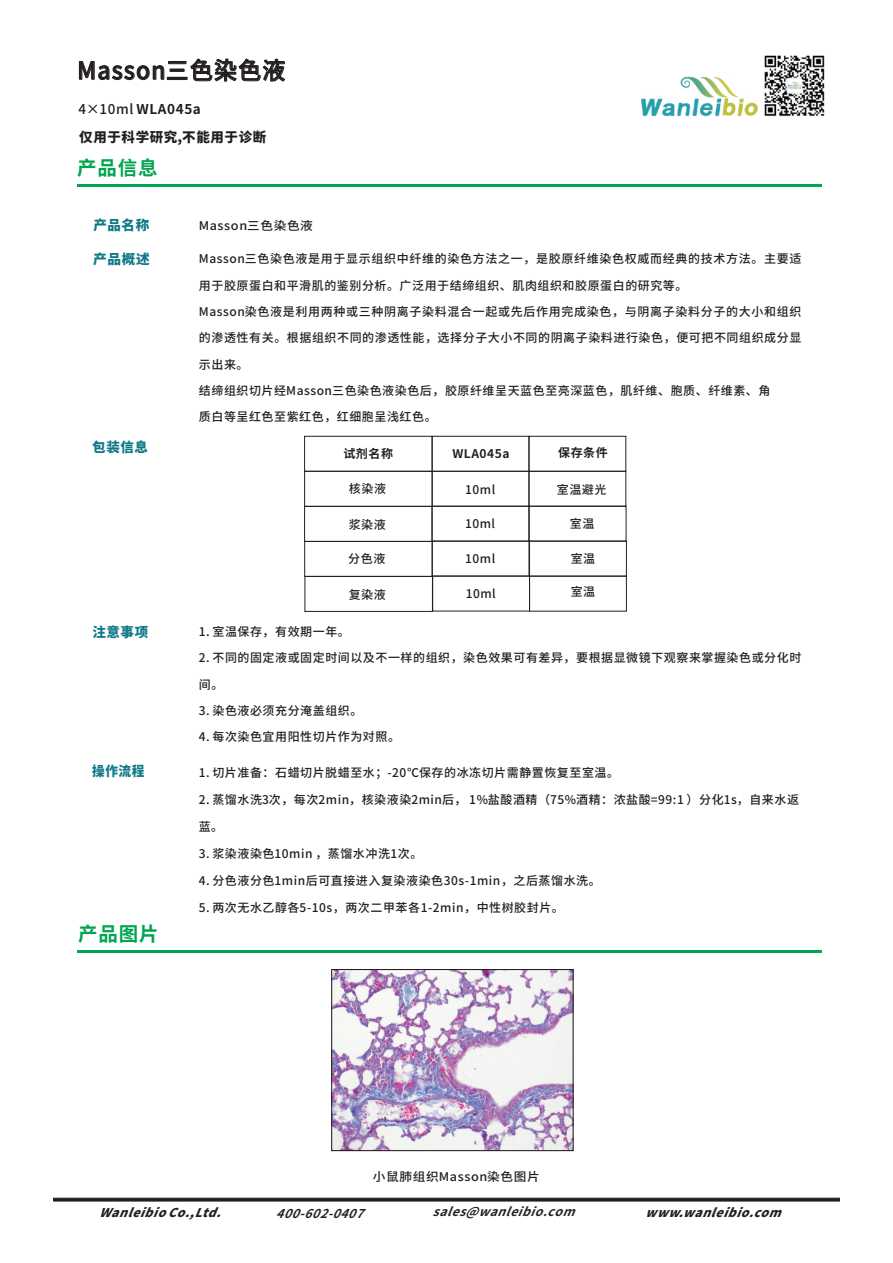
<style>
.page{position:relative;width:893px;height:1263px;background:#fff}
.page>*{position:absolute;margin:0;border:0;box-sizing:border-box;transform-origin:0 0}
.t1{font:24px "Source Han Sans CN";letter-spacing:.045em;color:#231f20;scale:.96 1}
.t2{font:700 19.5px "Source Han Sans CN";letter-spacing:.045em;color:#00a54f}
.t3{font:800 13.5px "Source Han Sans CN";letter-spacing:.045em;color:#0f798a}
.t4{font:800 13.5px "Source Han Sans CN";letter-spacing:.045em;color:#231f20}
.t5{font:700 13.5px "Source Han Sans CN";letter-spacing:.045em;color:#231f20}
.t6{font:800 13.5px "Source Han Sans CN";letter-spacing:.045em;color:#0f798a;scale:.94 1}
.t7{font:italic 800 12.15px "Source Han Sans CN";color:#231f20}
.t8{font:italic 700 12.15px "Source Han Sans CN";color:#231f20}
.t9{font:12px/26.4px "Source Han Sans CN";letter-spacing:.045em;color:#231f20}
.t10{font:700 12px "Source Han Sans CN";letter-spacing:.045em;color:#231f20}
.t11{font:12px "Source Han Sans CN";letter-spacing:.045em;color:#231f20;scale:1.06 1}
.t12{font:700 12px "Source Han Sans CN";letter-spacing:.045em;color:#231f20}
.s1{font-weight:400}
.s2{font-weight:700}
</style>
<div class="page">
<svg style="left:53px;top:1197px;width:787px;height:5px;background:#555252"></svg>
<hr style="left:77px;top:184px;width:745px;height:2px;background:#00a54f">
<div style="left:432px;top:436px;width:97px;height:36px;border:1px solid #231f20"></div>
<div style="left:432px;top:471px;width:97px;height:36px;border:1px solid #231f20"></div>
<div style="left:304px;top:436px;width:129px;height:36px;border:1px solid #231f20"></div>
<div style="left:304px;top:471px;width:129px;height:36px;border:1px solid #231f20"></div>
<div style="left:304px;top:506px;width:129px;height:36px;border:1px solid #231f20"></div>
<div style="left:528px;top:436px;width:98px;height:36px;border:1px solid #231f20"></div>
<div style="left:529px;top:471px;width:97px;height:36px;border:1px solid #231f20"></div>
<hr style="left:78px;top:951px;width:744px;height:2px;background:#00a54f">
<img style="left:641px;top:55px;width:184px;height:62px">
<img style="left:333px;top:971px;width:239px;height:178px">
<div style="left:331px;top:969px;width:243px;height:182px;border:1px solid #231f20"></div>
<div style="left:304px;top:541px;width:129px;height:36px;border:1px solid #231f20"></div>
<div style="left:304px;top:576px;width:129px;height:36px;border:1px solid #231f20"></div>
<div style="left:432px;top:506px;width:97px;height:36px;border:1px solid #231f20"></div>
<div style="left:432px;top:541px;width:97px;height:35px;border:1px solid #231f20"></div>
<div style="left:432px;top:576px;width:98px;height:35px;border:1px solid #231f20"></div>
<div style="left:529px;top:506px;width:97px;height:35px;border:1px solid #231f20"></div>
<div style="left:529px;top:541px;width:98px;height:35px;border:1px solid #231f20"></div>
<div style="left:529px;top:576px;width:98px;height:36px;border:1px solid #231f20"></div>
<h1 class="t1" style="left:77px;top:58px;width:218px">Masson三色染色液</h1>
<p class="t5" style="left:78px;top:102px;width:124px"><span class="s1">4×10ml</span> WLA045a</p>
<p class="t4" style="left:79px;top:130px;width:189px">仅用于科学研究,不能用于诊断</p>
<h2 class="t2" style="left:77px;top:158px;width:82px">产品信息</h2>
<p class="t3" style="left:93px;top:219px;width:57px">产品名称</p>
<p class="t3" style="left:93px;top:252px;width:58px">产品概述</p>
<p class="t3" style="left:92px;top:441px;width:57px">包装信息</p>
<p class="t3" style="left:92px;top:625px;width:57px">注意事项</p>
<p class="t6" style="left:92px;top:764px;width:57px">操作流程</p>
<h2 class="t2" style="left:78px;top:924px;width:82px">产品图片</h2>
<p class="t11" style="left:199px;top:219px;width:109px">Masson三色染色液</p>
<p class="t9" style="left:199px;top:245px;width:604px">Masson三色染色液是用于显示组织中纤维的染色方法之一，是胶原纤维染色权威而经典的技术方法。主要适用于胶原蛋白和平滑肌的鉴别分析。广泛用于结缔组织、肌肉组织和胶原蛋白的研究等。<br>Masson染色液是利用两种或三种阴离子染料混合一起或先后作用完成染色，与阴离子染料分子的大小和组织的渗透性有关。根据组织不同的渗透性能，选择分子大小不同的阴离子染料进行染色，便可把不同组织成分显示出来。<br>结缔组织切片经Masson三色染色液染色后，胶原纤维呈天蓝色至亮深蓝色，肌纤维、胞质、纤维素、角<br>质白等呈红色至紫红色，红细胞呈浅红色。</p>
<p class="t12" style="left:343px;top:448px;width:51px">试剂名称</p>
<p class="t12" style="left:452px;top:448px;width:59px">WLA045a</p>
<p class="t12" style="left:558px;top:447px;width:51px">保存条件</p>
<p class="t9" style="left:349px;top:475px;width:39px">核染液</p>
<p class="t9" style="left:465px;top:476px;width:32px">10ml</p>
<p class="t9" style="left:349px;top:511px;width:39px">浆染液</p>
<p class="t9" style="left:348px;top:546px;width:39px">分色液</p>
<p class="t9" style="left:349px;top:581px;width:39px">复染液</p>
<p class="t9" style="left:557px;top:476px;width:51px">室温避光</p>
<p class="t9" style="left:570px;top:510px;width:26px">室温</p>
<p class="t9" style="left:571px;top:545px;width:26px">室温</p>
<p class="t9" style="left:571px;top:578px;width:26px">室温</p>
<p class="t9" style="left:465px;top:511px;width:32px">10ml</p>
<p class="t9" style="left:465px;top:545px;width:32px">10ml</p>
<p class="t9" style="left:466px;top:580px;width:32px">10ml</p>
<p class="t9" style="left:199px;top:618px;width:153px">1. 室温保存，有效期一年。</p>
<p class="t9" style="left:199px;top:645px;width:604px">2. 不同的固定液或固定时间以及不一样的组织，染色效果可有差异，要根据显微镜下观察来掌握染色或分化时间。</p>
<p class="t9" style="left:199px;top:697px;width:165px">3. 染色液必须充分淹盖组织。</p>
<p class="t9" style="left:199px;top:723px;width:203px">4. 每次染色宜用阳性切片作为对照。</p>
<p class="t10" style="left:199px;top:766px;width:422px"><span class="s1">1</span>. 切片准备：石蜡切片脱蜡至水；-<span class="s1">20℃</span>保存的冰冻切片需静置恢复至室温。</p>
<p class="t9" style="left:199px;top:786px;width:602px">2<span class="s2">. 蒸馏水洗</span>3<span class="s2">次，每次</span>2min <span class="s2">核染液染</span>2min<span class="s2">后，</span> 1%<span class="s2">盐酸酒精（</span>75%<span class="s2">酒精：浓盐酸=</span>99:1 ）分<span class="s2">化</span>1s，自来水返</p>
<p class="t10" style="left:199px;top:820px;width:26px">蓝。</p>
<p class="t9" style="left:199px;top:840px;width:225px">3<span class="s2">. 浆染液染色</span>10min ，蒸馏水冲洗1次。</p>
<p class="t9" style="left:199px;top:867px;width:404px">4<span class="s2">. 分色液分色</span>1min后可直接进入复染液染色30s-1min，之后蒸馏水洗。</p>
<p class="t9" style="left:199px;top:894px;width:367px">5<span class="s2">. 两次无水乙醇各</span>5-10s，两次二甲苯各1-2min，中性树胶封片。</p>
<p class="t10" style="left:349px;top:793px;width:13px">，</p>
<p class="t11" style="left:373px;top:1171px;width:159px">小鼠肺组织Masson染色图片</p>
<p class="t7" style="left:99px;top:1206px;width:128px">WanleibioCo., Ltd.</p>
<p class="t8" style="left:276px;top:1207px;width:94px">400-602-0407</p>
<p class="t8" style="left:433px;top:1206px;width:148px">sales@wanleibio.com</p>
<p class="t7" style="left:645px;top:1206px;width:142px">www.wanleibio.com</p>
</div>
